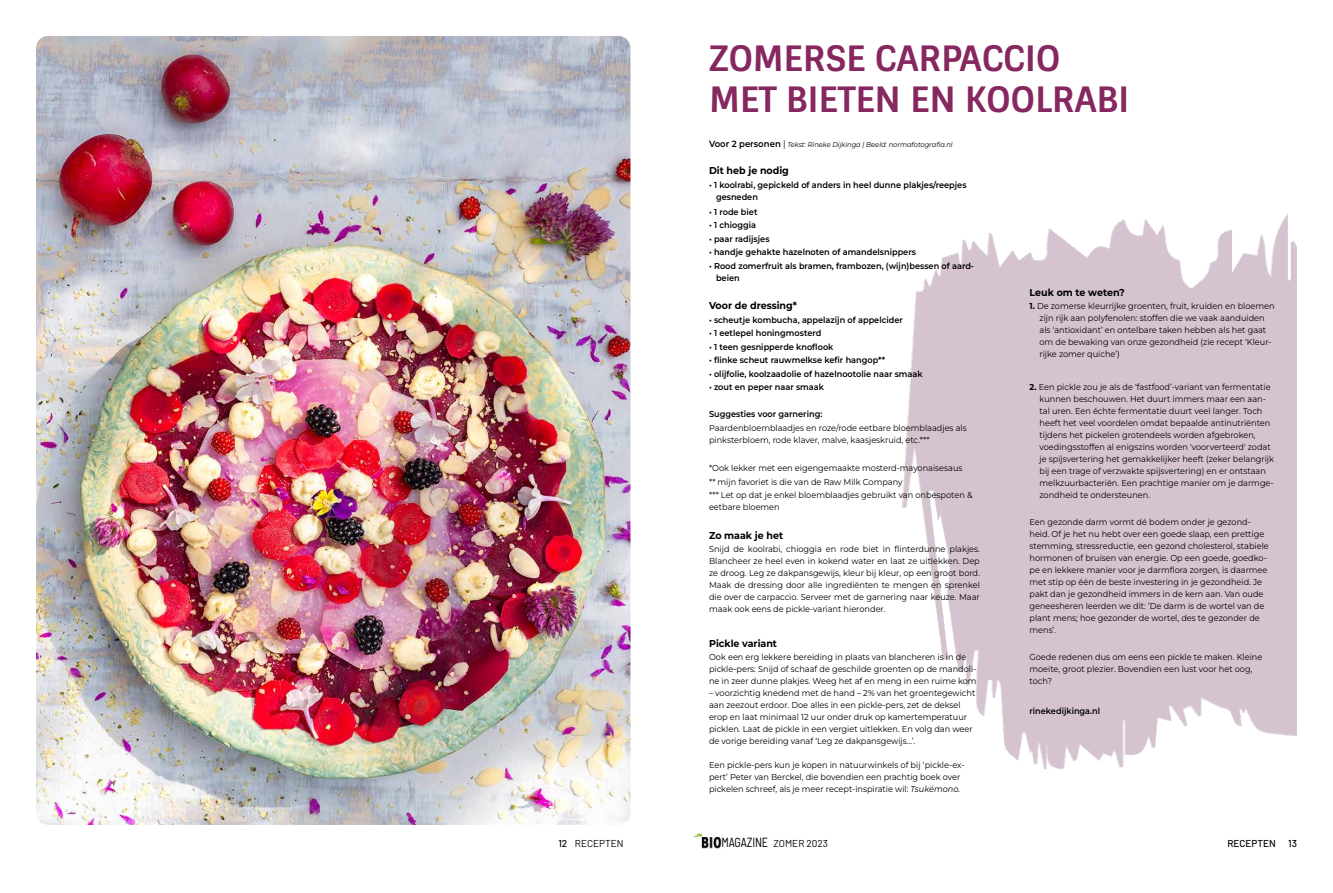
<style>
.page{position:relative;width:1333px;height:893px;background:#fff}
.page>*{position:absolute;margin:0;border:0;box-sizing:border-box;transform-origin:0 0}
.t1{font:700 35px/41px "Sintony";letter-spacing:-.01em;color:#86275f}
.t2{font:semi-condensed 13.2px "Barlow";letter-spacing:-.01em;color:#000;scale:.91 1}
.t3{font:700 10px "Montserrat";color:#000;scale:.95 1}
.t4{font:10px "Barlow";color:#000}
.t5{font:500 10px "Barlow";color:#000}
.t6{font:8.6px/12px "Montserrat";color:#000;scale:.95 1}
.t7{font:600 8.6px/12px "Montserrat";color:#000;scale:.95 1}
.t8{font:italic 7px "Montserrat";color:#000;scale:.95 1}
.s1{font-weight:600;font-style:normal;font-size:9px}
.s2{font-style:normal;font-size:9px}
.s3{font-style:italic}
.s4{font-weight:700}
.s5{font-weight:500}
</style>
<div class="page">
<img style="left:693px;top:834px;width:28px;height:14px">
<img style="left:902px;top:214px;width:394px;height:556px">
<img style="left:36px;top:36px;width:594px;height:789px">
<h1 class="t1" style="left:709px;top:38px;width:422px">ZOMERSE CARPACCIO<br>MET BIETEN EN KOOLRABI</h1>
<p class="t8" style="left:709px;top:140px;width:258px"><span class="s1">Voor 2 personen</span> <span class="s2">|</span> Tekst: Rineke Dijkinga | Beeld: normafotografia.nl</p>
<p class="t3" style="left:709px;top:164px;width:86px">Dit heb je nodig</p>
<p class="t7" style="left:716px;top:178px;width:265px;text-indent:-7px">• 1 koolrabi, gepickeld of anders in heel dunne plakjes/reepjes gesneden</p>
<p class="t7" style="left:709px;top:205px;width:52px">• 1 rode biet</p>
<p class="t7" style="left:709px;top:219px;width:51px">• 1 chioggia</p>
<p class="t7" style="left:709px;top:232px;width:65px">• paar radijsjes</p>
<p class="t7" style="left:709px;top:246px;width:219px">• handje gehakte hazelnoten of amandelsnippers</p>
<p class="t7" style="left:716px;top:259px;width:273px;text-indent:-7px">• Rood zomerfruit als bramen, frambozen, (wijn)bessen of aard&shy;beien</p>
<p class="t3" style="left:709px;top:299px;width:94px">Voor de dressing*</p>
<p class="t7" style="left:709px;top:313px;width:206px">• scheutje kombucha, appelazijn of appelcider</p>
<p class="t7" style="left:709px;top:327px;width:120px">• 1 eetlepel honingmosterd</p>
<p class="t7" style="left:709px;top:340px;width:132px">• 1 teen gesnipperde knoflook</p>
<p class="t7" style="left:709px;top:354px;width:187px">• flinke scheut rauwmelkse kefir hangop**</p>
<p class="t7" style="left:709px;top:367px;width:226px">• olijfolie, koolzaadolie of hazelnootolie naar smaak</p>
<p class="t7" style="left:709px;top:381px;width:122px">• zout en peper naar smaak</p>
<p class="t7" style="left:709px;top:408px;width:121px">Suggesties voor garnering:</p>
<p class="t6" style="left:709px;top:421px;width:273px">Paardenbloemblaadjes en roze/rode eetbare bloemblaadjes als pinksterbloem, rode klaver, malve, kaasjeskruid, etc.***</p>
<p class="t6" style="left:709px;top:461px;width:279px;line-height:13.5px">*Ook lekker met een eigengemaakte mosterd-mayonaisesaus<br>** mijn favoriet is die van de Raw Milk Company<br>*** Let op dat je enkel bloemblaadjes gebruikt van onbespoten &amp;</p>
<p class="t6" style="left:709px;top:501px;width:76px">eetbare bloemen</p>
<p class="t3" style="left:709px;top:528px;width:80px">Zo maak je het</p>
<p class="t6" style="left:709px;top:543px;width:286px;text-align:justify">Snijd de koolrabi, chioggia en rode biet in flinterdunne plakjes.<br>Blancheer ze heel even in kokend water en laat ze uitlekken. Dep ze droog. Leg ze dakpansgewijs, kleur bij kleur, op een groot bord.<br>Maak de dressing door alle ingrediënten te mengen en sprenkel die over de carpaccio. Serveer met de garnering naar keuze. Maar maak ook eens de pickle-variant hieronder.</p>
<p class="t3" style="left:709px;top:636px;width:73px">Pickle variant</p>
<p class="t6" style="left:709px;top:651px;width:283px">Ook een erg lekkere bereiding in plaats van blancheren is in de pickle-pers: Snijd of schaaf de geschilde groenten op de mandoli&shy;ne in zeer dunne plakjes. Weeg het af en meng in een ruime kom</p>
<p class="t6" style="left:709px;top:687px;width:282px">– voorzichtig knedend met de hand – 2% van het groentegewicht aan zeezout erdoor. Doe alles in een pickle-pers, zet de deksel erop en laat minimaal 12 uur onder druk op kamertemperatuur picklen. Laat de pickle in een vergiet uitlekken. En volg dan weer de vorige bereiding vanaf ‘Leg ze dakpansgewijs…’.</p>
<p class="t6" style="left:709px;top:759px;width:270px">Een pickle-pers kun je kopen in natuurwinkels of bij ‘pickle-ex&shy;pert’ Peter van Berckel, die bovendien een prachtig boek over pickelen schreef, als je meer recept-inspiratie wil: <span class="s3">Tsukémono.</span></p>
<p class="t3" style="left:1029px;top:285px;width:102px">Leuk om te weten?</p>
<p class="t6" style="left:1039px;top:300px;width:249px;text-indent:-10px"><span class="s4">1.</span> De zomerse kleurrijke groenten, fruit, kruiden en bloemen zijn rijk aan polyfenolen: stoffen die we vaak aanduiden als ‘antioxidant’ en ontelbare taken hebben als het gaat om de bewaking van onze gezondheid (zie recept ‘Kleur&shy;rijke zomer quiche’)</p>
<p class="t6" style="left:1039px;top:381px;width:248px;text-indent:-10px"><span class="s4">2.</span> Een pickle zou je als de ‘fastfood’-variant van fermentatie kunnen beschouwen. Het duurt immers maar een aan&shy;tal uren. Een échte fermentatie duurt veel langer. Toch heeft het veel voordelen omdat bepaalde antinutriënten tijdens het pickelen grotendeels worden afgebroken, voedingsstoffen al enigszins worden 'voorverteerd' zodat je spijsvertering het gemakkelijker heeft (zeker belangrijk bij een trage of verzwakte spijsvertering) en er ontstaan melkzuurbacteriën. Een prachtige manier om je darmge&shy;zondheid te ondersteunen.</p>
<p class="t6" style="left:1029px;top:516px;width:253px">Een gezonde darm vormt dé bodem onder je gezond&shy;heid. Of je het nu hebt over een goede slaap, een prettige stemming, stressreductie, een gezond cholesterol, stabiele hormonen of bruisen van energie. Op een goede, goedko&shy;pe en lekkere manier voor je darmflora zorgen, is daarmee met stip op één de beste investering in je gezondheid. Je pakt dan je gezondheid immers in de kern aan. Van oude geneesheren leerden we dit: ’De darm is de wortel van de plant mens; hoe gezonder de wortel, des te gezonder de mens’.</p>
<p class="t6" style="left:1029px;top:651px;width:246px">Goede redenen dus om eens een pickle te maken. Kleine moeite, groot plezier. Bovendien een lust voor het oog, toch?</p>
<p class="t7" style="left:1029px;top:705px;width:76px">rinekedijkinga.nl</p>
<h2 class="t2" style="left:721px;top:833px;width:53px">MAGAZINE</h2>
<p class="t4" style="left:558px;top:836px;width:67px"><span class="s5">12</span> RECEPTEN</p>
<p class="t4" style="left:773px;top:836px;width:56px">ZOMER 2023</p>
<p class="t5" style="left:1227px;top:836px;width:71px">RECEPTEN 13</p>
</div>
